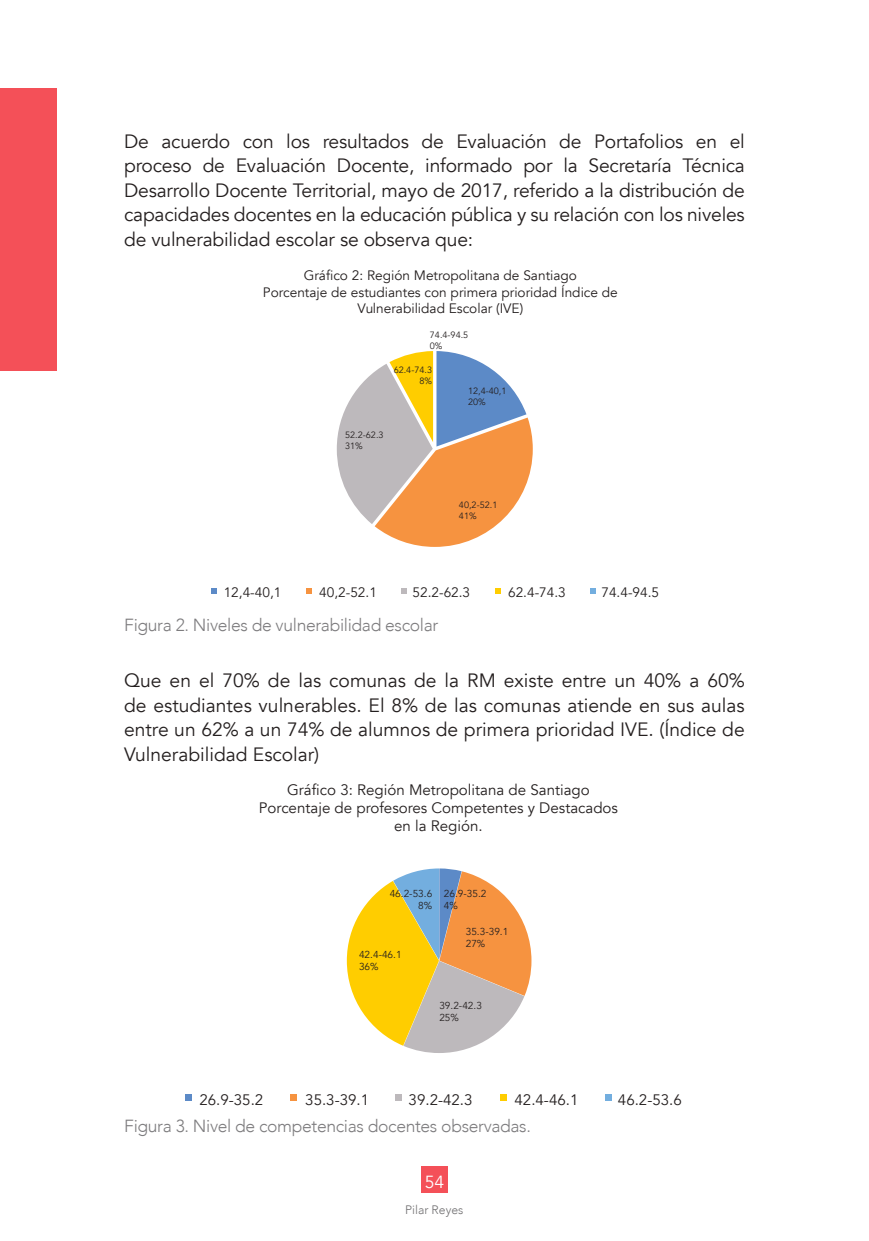
<style>
.page{position:relative;width:869px;height:1241px;background:#fff}
.page>*{position:absolute;margin:0;border:0;box-sizing:border-box;transform-origin:0 0}
.t1{font:19.25px/24.5px "Avenir";letter-spacing:-.01em;color:#241f1f;text-align:justify}
.t2{font:300 17.5px "Avenir";letter-spacing:-.02em;color:#7d7c7e}
.t3{font:17.5px "Avenir";color:#fff}
.t4{font:15.05px/18.2px "Avenir";color:#241f1f;text-align:center}
.t5{font:13.65px/16.4px "Avenir";color:#241f1f;text-align:center}
.t6{font:300 12.25px "Avenir";color:#717072}
.t7{font:10.15px/12.1px "Avenir";color:#241f1f}
.t8{font:9.1px/10.8px "Avenir";color:#241f1f}
</style>
<div class="page">
<div style="left:0;top:88px;width:56px;height:282px;background:#f45058"></div>
<div style="left:421px;top:1165px;width:26px;height:27px;background:#f45058"></div>
<svg style="left:336px;top:351px;width:196px;height:196px"></svg>
<svg style="left:211px;top:588px;width:5px;height:5px"></svg>
<svg style="left:306px;top:588px;width:5px;height:5px"></svg>
<svg style="left:401px;top:588px;width:5px;height:5px"></svg>
<svg style="left:495px;top:588px;width:6px;height:5px"></svg>
<svg style="left:590px;top:588px;width:6px;height:5px"></svg>
<div style="left:185px;top:1093px;width:6px;height:7px;background:#5c8ac7"></div>
<div style="left:290px;top:1093px;width:6px;height:7px;background:#f69340"></div>
<div style="left:395px;top:1093px;width:6px;height:7px;background:#bdb9bc"></div>
<div style="left:500px;top:1093px;width:7px;height:7px;background:#ffcd00"></div>
<div style="left:605px;top:1093px;width:7px;height:7px;background:#73aedf"></div>
<svg style="left:346px;top:868px;width:185px;height:184px"></svg>
<p class="t1" style="left:124px;top:129px;width:622px">De acuerdo con los resultados de Evaluación de Portafolios en el proceso de Evaluación Docente, informado por la Secretaría Técnica Desarrollo Docente Territorial, mayo de 2017, referido a la distribución de capacidades docentes en la educación pública y su relación con los niveles de vulnerabilidad escolar se observa que:</p>
<p class="t5" style="left:263px;top:268px;width:356px">Gráfico 2: Región Metropolitana de Santiago<br>Porcentaje de estudiantes con primera prioridad Índice de<br>Vulnerabilidad Escolar (IVE)</p>
<p class="t8" style="left:429px;top:329px;width:40px">74.4-94.5<br>0%</p>
<p class="t8" style="left:393px;top:365px;width:40px;text-align:right">62.4-74.3<br>8%</p>
<p class="t8" style="left:345px;top:429px;width:40px">52.2-62.3<br>31%</p>
<p class="t8" style="left:468px;top:386px;width:40px">12,4-40,1<br>20%</p>
<p class="t8" style="left:458px;top:500px;width:40px">40,2-52.1<br>41%</p>
<p class="t5" style="left:223px;top:584px;width:59px">12,4-40,1</p>
<p class="t5" style="left:319px;top:584px;width:59px">40,2-52.1</p>
<p class="t5" style="left:412px;top:584px;width:59px">52.2-62.3</p>
<p class="t5" style="left:508px;top:584px;width:59px">62.4-74.3</p>
<p class="t5" style="left:601px;top:584px;width:59px">74.4-94.5</p>
<p class="t2" style="left:124px;top:614px;width:315px">Figura 2. Niveles de vulnerabilidad escolar</p>
<p class="t1" style="left:124px;top:668px;width:622px">Que en el 70% de las comunas de la RM existe entre un 40% a 60% de estudiantes vulnerables. El 8% de las comunas atiende en sus aulas entre un 62% a un 74% de alumnos de primera prioridad IVE. (Índice de Vulnerabilidad Escolar)</p>
<p class="t4" style="left:259px;top:780px;width:360px">Gráfico 3: Región Metropolitana de Santiago<br>Porcentaje de profesores Competentes y Destacados en la Región.</p>
<p class="t7" style="left:389px;top:887px;width:44px;text-align:right">46.2-53.6<br>8%</p>
<p class="t7" style="left:443px;top:887px;width:44px">26.9-35.2<br>4%</p>
<p class="t7" style="left:359px;top:948px;width:44px">42.4-46.1<br>36%</p>
<p class="t7" style="left:465px;top:925px;width:44px">35.3-39.1<br>27%</p>
<p class="t7" style="left:439px;top:999px;width:44px">39.2-42.3<br>25%</p>
<p class="t4" style="left:199px;top:1090px;width:65px">26.9-35.2</p>
<p class="t4" style="left:305px;top:1090px;width:65px">35.3-39.1</p>
<p class="t4" style="left:408px;top:1090px;width:65px">39.2-42.3</p>
<p class="t4" style="left:514px;top:1090px;width:65px">42.4-46.1</p>
<p class="t4" style="left:617px;top:1090px;width:65px">46.2-53.6</p>
<p class="t2" style="left:124px;top:1115px;width:408px">Figura 3. Nivel de competencias docentes observadas.</p>
<p class="t3" style="left:424px;top:1171px;width:21px">54</p>
<p class="t6" style="left:405px;top:1202px;width:60px">Pilar Reyes</p>
</div>
